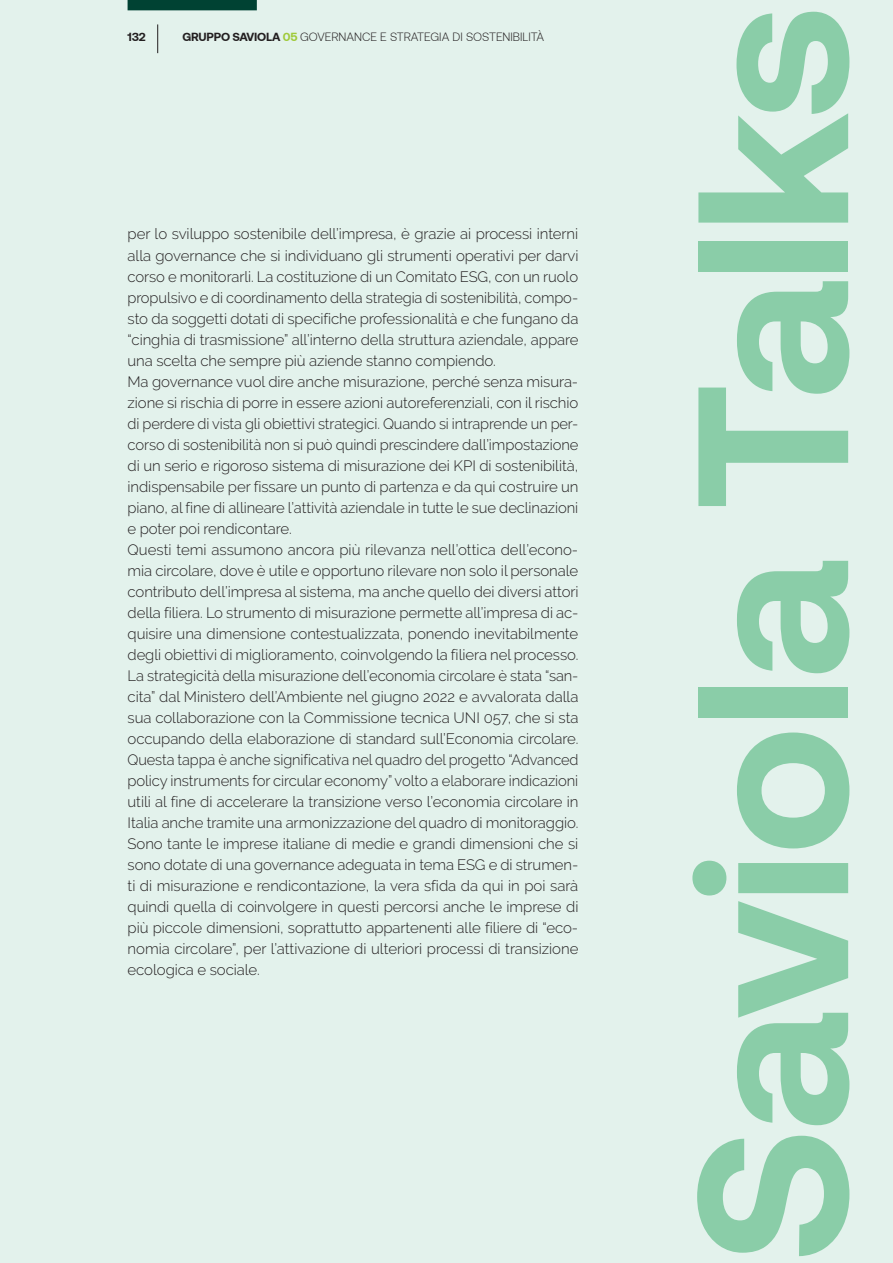
<style>
.page{position:relative;width:893px;height:1263px;background:#e3f2ec}
.page>*{position:absolute;margin:0;border:0;box-sizing:border-box;transform-origin:0 0}
.t1{font:700 213.9px "Aeonik";letter-spacing:-.01em;color:#8acda8}
.testo_BASE{font:300 15px/21px "Raleway";letter-spacing:-.005em;color:#231f20;text-align:justify}
.t2{font:300 12px "Aeonik";color:#231f20}
.t3{font:700 12px "Aeonik";color:#231f20}
.s1{font-weight:700}
.s2{font-weight:700;color:#9fca39}
</style>
<div class="page">
<div style="left:128px;top:0;width:129px;height:10px;background:#004233"></div>
<svg style="left:157px;top:24px;width:1px;height:29px"></svg>
<p class="t3" style="left:128px;top:30px;width:20px">132</p>
<p class="t2" style="left:182px;top:30px;width:363px"><span class="s1">GRUPPO SAVIOLA</span> <span class="s2">05</span> GOVERNANCE E STRATEGIA DI SOSTENIBILITÀ</p>
<p class="testo_BASE" style="left:128px;top:224px;width:452px">per lo sviluppo sostenibile dell’impresa, è grazie ai processi interni alla governance che si individuano gli strumenti operativi per darvi corso e monitorarli. La costituzione di un Comitato ESG, con un ruolo propulsivo e di coordinamento della strategia di sostenibilità, compo&shy;sto da soggetti dotati di specifiche professionalità e che fungano da “cinghia di trasmissione” all’interno della struttura aziendale, appare una scelta che sempre più aziende stanno compiendo.</p>
<p class="testo_BASE" style="left:128px;top:371px;width:452px">Ma governance vuol dire anche misurazione, perché senza misura&shy;zione si rischia di porre in essere azioni autoreferenziali, con il rischio di perdere di vista gli obiettivi strategici. Quando si intraprende un per&shy;corso di sostenibilità non si può quindi prescindere dall’impostazione di un serio e rigoroso sistema di misurazione dei KPI di sostenibilità, indispensabile per fissare un punto di partenza e da qui costruire un piano, al fine di allineare l’attività aziendale in tutte le sue declinazioni e poter poi rendicontare.</p>
<p class="testo_BASE" style="left:128px;top:539px;width:453px">Questi temi assumono ancora più rilevanza nell’ottica dell’econo&shy;mia circolare, dove è utile e opportuno rilevare non solo il personale contributo dell’impresa al sistema, ma anche quello dei diversi attori della filiera. Lo strumento di misurazione permette all’impresa di ac&shy;quisire una dimensione contestualizzata, ponendo inevitabilmente degli obiettivi di miglioramento, coinvolgendo la filiera nel processo.</p>
<p class="testo_BASE" style="left:128px;top:665px;width:452px">La strategicità della misurazione dell’economia circolare è stata “san&shy;cita” dal Ministero dell’Ambiente nel giugno 2022 e avvalorata dalla sua collaborazione con la Commissione tecnica UNI 057, che si sta occupando della elaborazione di standard sull’Economia circolare.<br>Questa tappa è anche significativa nel quadro del progetto “Advanced policy instruments for circular economy” volto a elaborare indicazioni utili al fine di accelerare la transizione verso l’economia circolare in Italia anche tramite una armonizzazione del quadro di monitoraggio.</p>
<p class="testo_BASE" style="left:128px;top:833px;width:452px">Sono tante le imprese italiane di medie e grandi dimensioni che si sono dotate di una governance adeguata in tema ESG e di strumen&shy;ti di misurazione e rendicontazione, la vera sfida da qui in poi sarà quindi quella di coinvolgere in questi percorsi anche le imprese di più piccole dimensioni, soprattutto appartenenti alle filiere di “eco&shy;nomia circolare”, per l’attivazione di ulteriori processi di transizione ecologica e sociale.</p>
<p class="t1" style="left:650px;top:1263px;width:1259px;rotate:-90deg">Saviola Talks</p>
</div>
